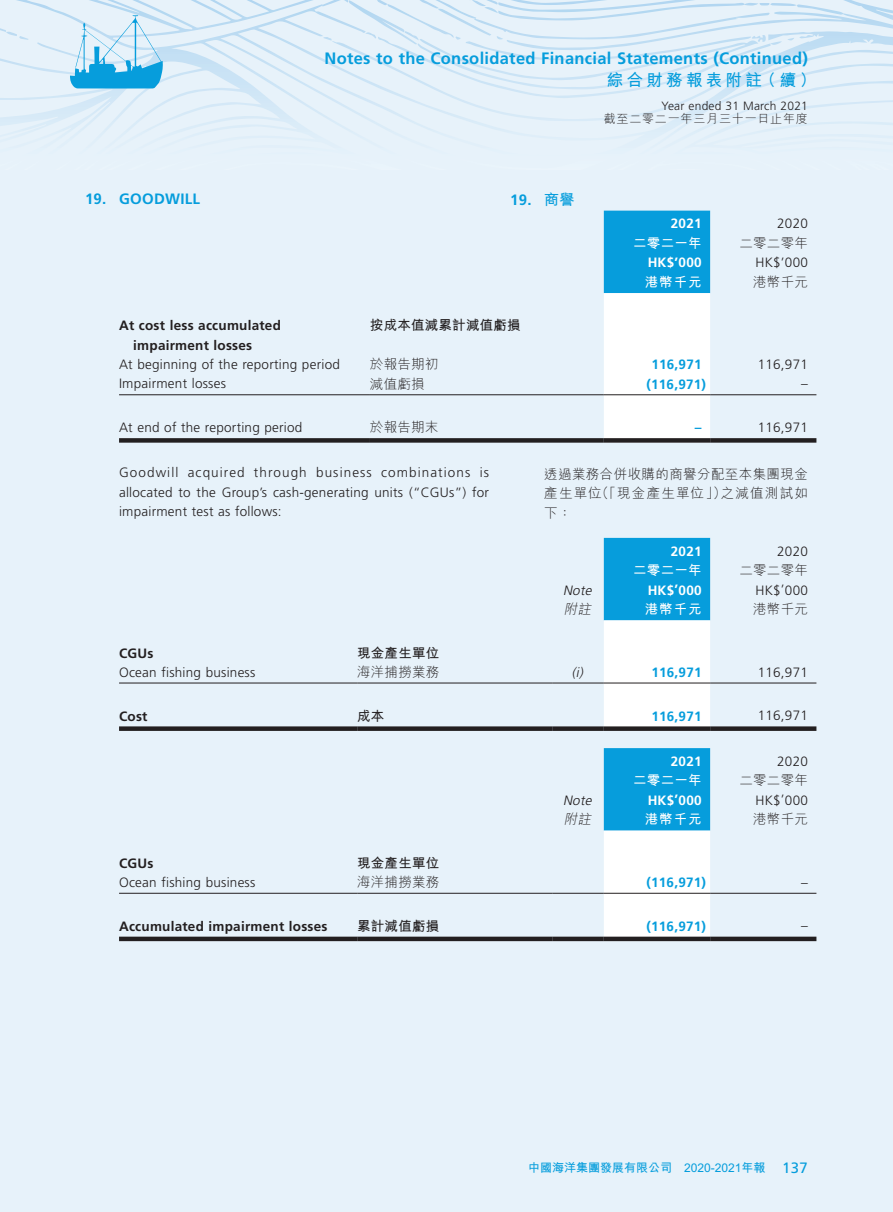
<style>
.page{position:relative;width:893px;height:1212px;background:#e7f2fa}
.page>*{position:absolute;margin:0;border:0;box-sizing:border-box;transform-origin:0 0}
.t1{font:700 16.5px "Frutiger LT Std";letter-spacing:.02em;color:#069ddc}
.t2{font:16.5px "M Hei HK Bold E Ten B5 H";letter-spacing:.2em;color:#069ddc}
.t3{font:700 15px "Frutiger LT Std";letter-spacing:.02em;color:#069ddc}
.t4{font:300 13.5px/19.5px "Frutiger LT Std";letter-spacing:.02em;color:#231f20;text-align:justify}
.t5{font:13.5px/19.5px "M Hei HK Light E Ten B5 H";letter-spacing:.015em;color:#231f20;text-align:justify}
.t6{font:700 13.5px/19.5px "Frutiger LT Std";letter-spacing:.02em;color:#231f20}
.t7{font:700 13.5px "Frutiger LT Std";letter-spacing:.02em;color:#069ddc}
.t8{font:700 13.5px "Frutiger LT Std";letter-spacing:.02em;color:#fff}
.t9{font:13.5px "M Hei HK Bold E Ten B5 H";letter-spacing:.015em;color:#231f20}
.t10{font:13.5px "M Hei HK Bold E Ten B5 H";letter-spacing:.015em;color:#fff}
.t11{font:italic 300 13.5px "Frutiger LT Std";color:#231f20}
.t12{font:italic 13.5px "M Hei HK Light E Ten B5 H";color:#231f20}
.t13{font:12px "M Hei HK Bold E Ten B5 H";color:#069ddc}
.t14{font:300 12px "Frutiger LT Std";letter-spacing:.02em;color:#231f20}
.t15{font:12px "M Hei HK Light E Ten B5 H";letter-spacing:.07em;color:#231f20}
.s1{font-family:"M Hei HK Bold E Ten B5 H";font-weight:400}
.s2{font-family:"Frutiger LT Std";font-size:15px}
</style>
<div class="page">
<svg style="left:315px;top:0;width:578px;height:130px"></svg>
<svg style="left:6px;top:32px;width:22px;height:8px"></svg>
<svg style="left:70px;top:15px;width:93px;height:74px"></svg>
<svg style="left:604px;top:211px;width:106px;height:227px;background:#a4dbf2"></svg>
<hr style="left:119px;top:394px;width:251px;height:1px;background:#231f20">
<hr style="left:370px;top:394px;width:234px;height:1px;background:#231f20">
<hr style="left:604px;top:394px;width:106px;height:1px;background:#231f20">
<hr style="left:710px;top:394px;width:106px;height:1px;background:#231f20">
<div style="left:119px;top:438px;width:251px;height:5px;background:#231f20"></div>
<div style="left:370px;top:438px;width:234px;height:5px;background:#231f20"></div>
<div style="left:604px;top:438px;width:106px;height:5px;background:#231f20"></div>
<div style="left:710px;top:438px;width:106px;height:5px;background:#231f20"></div>
<svg style="left:604px;top:538px;width:106px;height:188px;background:#91d3ef"></svg>
<hr style="left:119px;top:683px;width:238px;height:1px;background:#231f20">
<hr style="left:357px;top:683px;width:196px;height:1px;background:#231f20">
<hr style="left:553px;top:683px;width:51px;height:1px;background:#231f20">
<hr style="left:604px;top:683px;width:106px;height:1px;background:#231f20">
<hr style="left:710px;top:683px;width:106px;height:1px;background:#231f20">
<div style="left:119px;top:726px;width:238px;height:5px;background:#231f20"></div>
<div style="left:357px;top:726px;width:196px;height:5px;background:#231f20"></div>
<div style="left:553px;top:726px;width:51px;height:5px;background:#231f20"></div>
<div style="left:604px;top:726px;width:106px;height:5px;background:#231f20"></div>
<div style="left:710px;top:726px;width:106px;height:5px;background:#231f20"></div>
<svg style="left:604px;top:748px;width:106px;height:189px;background:#91d3ee"></svg>
<hr style="left:119px;top:893px;width:238px;height:1px;background:#231f20">
<hr style="left:357px;top:893px;width:196px;height:1px;background:#231f20">
<hr style="left:553px;top:893px;width:51px;height:1px;background:#231f20">
<hr style="left:604px;top:893px;width:106px;height:1px;background:#231f20">
<hr style="left:710px;top:893px;width:106px;height:1px;background:#231f20">
<hr style="left:119px;top:937px;width:238px;height:4px;background:#231f20">
<hr style="left:357px;top:937px;width:196px;height:4px;background:#231f20">
<hr style="left:553px;top:937px;width:51px;height:4px;background:#231f20">
<hr style="left:604px;top:937px;width:106px;height:4px;background:#231f20">
<hr style="left:710px;top:937px;width:106px;height:4px;background:#231f20">
<p class="t3" style="left:85px;top:193px;width:117px">19. GOODWILL</p>
<p class="t1" style="left:324px;top:52px;width:485px">Notes to the Consolidated Financial Statements (Continued)</p>
<p class="t2" style="left:607px;top:74px;width:211px">綜合財務報表附註（續）</p>
<p class="t14" style="left:662px;top:101px;width:148px">Year ended 31 March 2021</p>
<p class="t15" style="left:604px;top:114px;width:206px">截至二零二一年三月三十一日止年度</p>
<p class="t3" style="left:510px;top:194px;width:66px">19. <span class="s1">商譽</span></p>
<p class="t8" style="left:671px;top:218px;width:32px">2021</p>
<p class="t4" style="left:777px;top:215px;width:32px">2020</p>
<p class="t10" style="left:633px;top:238px;width:70px">二零二一年</p>
<p class="t5" style="left:739px;top:235px;width:70px">二零二零年</p>
<p class="t8" style="left:648px;top:257px;width:55px">HK$’000</p>
<p class="t4" style="left:755px;top:254px;width:54px">HK$’000</p>
<p class="t10" style="left:645px;top:277px;width:58px">港幣千元</p>
<p class="t5" style="left:753px;top:274px;width:56px">港幣千元</p>
<p class="t6" style="left:133px;top:317px;width:149px;text-indent:-14px">At cost less accumulated impairment losses</p>
<p class="t9" style="left:370px;top:320px;width:152px">按成本值減累計減值虧損</p>
<p class="t4" style="left:119px;top:355px;width:222px">At beginning of the reporting period</p>
<p class="t5" style="left:370px;top:356px;width:70px">於報告期初</p>
<p class="t7" style="left:651px;top:359px;width:52px">116,971</p>
<p class="t4" style="left:758px;top:355px;width:52px">116,971</p>
<p class="t4" style="left:119px;top:375px;width:108px">Impairment losses</p>
<p class="t5" style="left:370px;top:376px;width:56px">減值虧損</p>
<p class="t7" style="left:646px;top:379px;width:61px">(116,971)</p>
<p class="t4" style="left:801px;top:375px;width:8px">–</p>
<p class="t4" style="left:119px;top:418px;width:185px">At end of the reporting period</p>
<p class="t5" style="left:370px;top:419px;width:70px">於報告期末</p>
<p class="t7" style="left:695px;top:422px;width:8px">–</p>
<p class="t4" style="left:758px;top:418px;width:52px">116,971</p>
<p class="t4" style="left:119px;top:464px;width:371px">Goodwill acquired through business combinations is allocated to the Group’s cash-generating units (“CGUs”) for impairment test as follows:</p>
<p class="t8" style="left:671px;top:545px;width:32px">2021</p>
<p class="t4" style="left:777px;top:542px;width:32px">2020</p>
<p class="t10" style="left:633px;top:565px;width:70px">二零二一年</p>
<p class="t5" style="left:739px;top:562px;width:70px">二零二零年</p>
<p class="t11" style="left:563px;top:584px;width:32px">Note</p>
<p class="t8" style="left:648px;top:584px;width:55px">HK$’000</p>
<p class="t4" style="left:755px;top:581px;width:54px">HK$’000</p>
<p class="t12" style="left:564px;top:604px;width:31px">附註</p>
<p class="t10" style="left:645px;top:604px;width:58px">港幣千元</p>
<p class="t5" style="left:753px;top:601px;width:56px">港幣千元</p>
<p class="t6" style="left:119px;top:644px;width:36px">CGUs</p>
<p class="t9" style="left:357px;top:647px;width:84px">現金產生單位</p>
<p class="t4" style="left:119px;top:663px;width:138px">Ocean fishing business</p>
<p class="t5" style="left:357px;top:664px;width:84px">海洋捕撈業務</p>
<p class="t11" style="left:572px;top:667px;width:15px">(i)</p>
<p class="t7" style="left:651px;top:667px;width:52px">116,971</p>
<p class="t4" style="left:758px;top:663px;width:52px">116,971</p>
<p class="t6" style="left:119px;top:707px;width:30px">Cost</p>
<p class="t9" style="left:357px;top:710px;width:29px">成本</p>
<p class="t7" style="left:651px;top:710px;width:52px">116,971</p>
<p class="t4" style="left:758px;top:707px;width:52px">116,971</p>
<p class="t8" style="left:671px;top:756px;width:32px">2021</p>
<p class="t4" style="left:777px;top:752px;width:32px">2020</p>
<p class="t10" style="left:633px;top:775px;width:70px">二零二一年</p>
<p class="t5" style="left:739px;top:772px;width:70px">二零二零年</p>
<p class="t11" style="left:563px;top:795px;width:32px">Note</p>
<p class="t8" style="left:648px;top:795px;width:55px">HK$’000</p>
<p class="t4" style="left:755px;top:791px;width:54px">HK$’000</p>
<p class="t12" style="left:564px;top:814px;width:31px">附註</p>
<p class="t10" style="left:645px;top:814px;width:58px">港幣千元</p>
<p class="t5" style="left:753px;top:811px;width:56px">港幣千元</p>
<p class="t6" style="left:119px;top:854px;width:36px">CGUs</p>
<p class="t9" style="left:357px;top:858px;width:84px">現金產生單位</p>
<p class="t4" style="left:119px;top:873px;width:138px">Ocean fishing business</p>
<p class="t5" style="left:357px;top:874px;width:84px">海洋捕撈業務</p>
<p class="t7" style="left:646px;top:877px;width:61px">(116,971)</p>
<p class="t4" style="left:801px;top:873px;width:8px">–</p>
<p class="t6" style="left:119px;top:917px;width:210px">Accumulated impairment losses</p>
<p class="t9" style="left:357px;top:921px;width:84px">累計減值虧損</p>
<p class="t7" style="left:646px;top:921px;width:61px">(116,971)</p>
<p class="t4" style="left:801px;top:917px;width:8px">–</p>
<p class="t5" style="left:544px;top:465px;width:265px">透過業務合併收購的商譽分配至本集團現金產生單位（「現金產生單位」）之減值測試如下：</p>
<p class="t13" style="left:528px;top:1163px;width:281px">中國海洋集團發展有限公司 2020-2021年報 <span class="s2">137</span></p>
</div>
